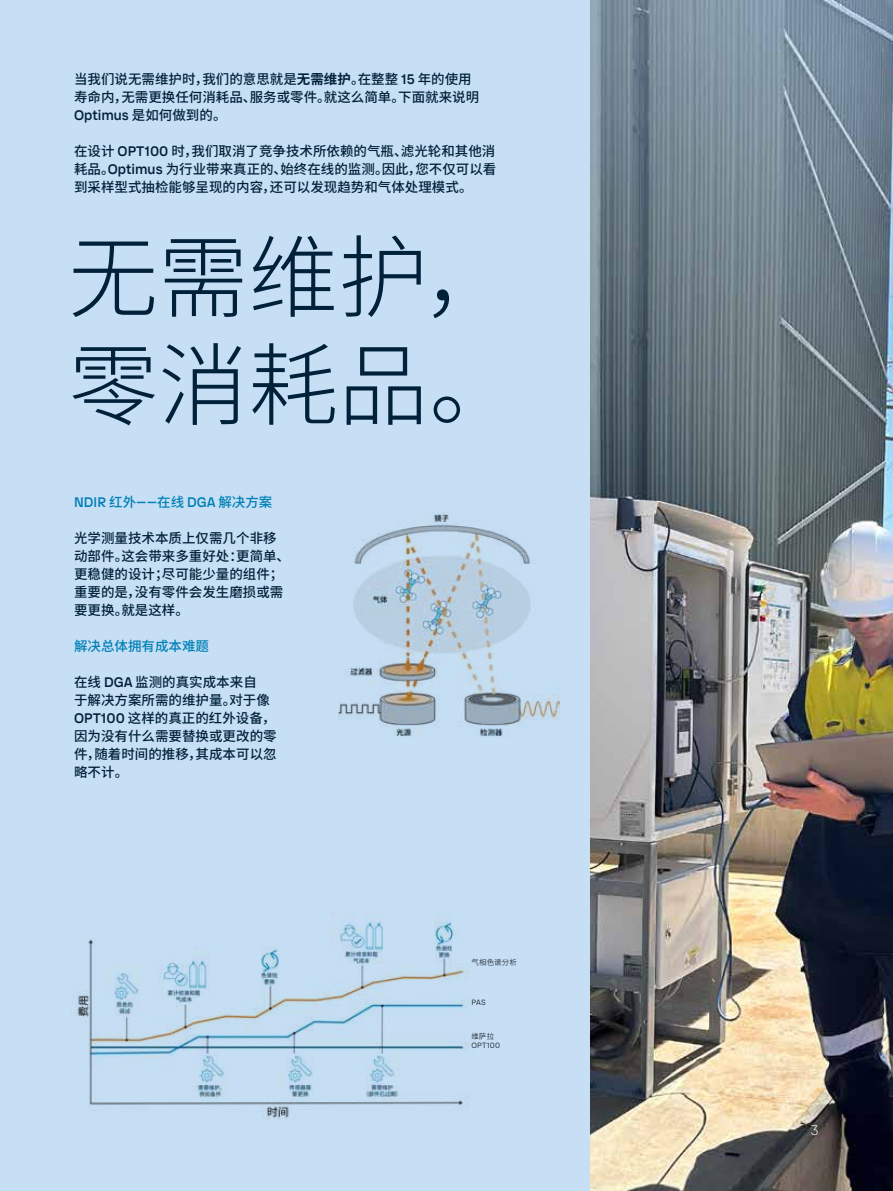
<style>
.page{position:relative;width:893px;height:1191px;background:#fff}
.page>*{position:absolute;margin:0;border:0;box-sizing:border-box;transform-origin:0 0}
.t1{font:300 90px/108px "Source Han Sans CN";color:#002139}
.t2{font:500 13.5px/18px "Source Han Sans CN";color:#002139}
.t3{font:500 13.5px "Vaisala Sans";color:#0080b7}
.t4{font:500 13.5px "Vaisala Sans";color:#002139}
.t5{font:500 13.5px "Source Han Sans CN";color:#0080b7}
.t6{font:300 13.5px "Vaisala Sans";color:#fff}
.t7{font:7.5px "Source Han Sans CN";letter-spacing:.03em;color:#343a40}
.t8{font:7.5px "Vaisala Sans";letter-spacing:.02em;color:#343a40}
.s1{font-weight:700}
.s2{font-family:"Vaisala Sans"}
.s3{font-family:"Source Han Sans CN"}
</style>
<div class="page">
<div style="left:0;top:0;width:594px;height:1191px;background:#c7dff4"></div>
<img style="left:77px;top:913px;width:392px;height:207px">
<img style="left:590px;top:0;width:303px;height:1191px">
<img style="left:339px;top:513px;width:221px;height:223px">
<p class="t2" style="left:74px;top:71px;width:407px">当我们说无需维护时，我们的意思就是<span class="s1">无需维护</span>。在整整 <span class="s2">15</span> 年的使用寿命内，无需更换任何消耗品、服务或零件。就这么简单。下面就来说明</p>
<p class="t4" style="left:74px;top:106px;width:154px">Optimus <span class="s3">是如何做到的。</span></p>
<p class="t2" style="left:74px;top:143px;width:424px;text-align:justify">在设计 <span class="s2">OPT100</span> 时，我们取消了竞争技术所依赖的气瓶、滤光轮和其他消耗品。<span class="s2">Optimus</span> 为行业带来真正的、始终在线的监测。因此，您不仅可以看到采样型式抽检能够呈现的内容，还可以发现趋势和气体处理模式。</p>
<h1 class="t1" style="left:68px;top:225px;width:452px">无需维护，零消耗品。</h1>
<p class="t3" style="left:74px;top:493px;width:200px">NDIR <span class="s3">红外</span>——<span class="s3">在线</span> DGA <span class="s3">解决方案</span></p>
<p class="t2" style="left:74px;top:529px;width:217px">光学测量技术本质上仅需几个非移动部件。这会带来多重好处：更简单、更稳健的设计；尽可能少量的组件；重要的是，没有零件会发生磨损或需要更换。就是这样。</p>
<p class="t5" style="left:74px;top:638px;width:137px">解决总体拥有成本难题</p>
<p class="t2" style="left:74px;top:673px;width:204px">在线 <span class="s2">DGA</span> 监测的真实成本来自<br>于解决方案所需的维护量。对于像<br><span class="s2">OPT100</span> 这样的真正的红外设备，因为没有什么需要替换或更改的零件，随着时间的推移，其成本可以忽略不计。</p>
<p class="t7" style="left:471px;top:958px;width:47px">气相色谱分析</p>
<p class="t8" style="left:471px;top:996px;width:16px">PAS</p>
<p class="t7" style="left:471px;top:1032px;width:24px">维萨拉</p>
<p class="t8" style="left:471px;top:1040px;width:30px">OPT100</p>
<p class="t6" style="left:811px;top:1121px;width:9px">3</p>
</div>
